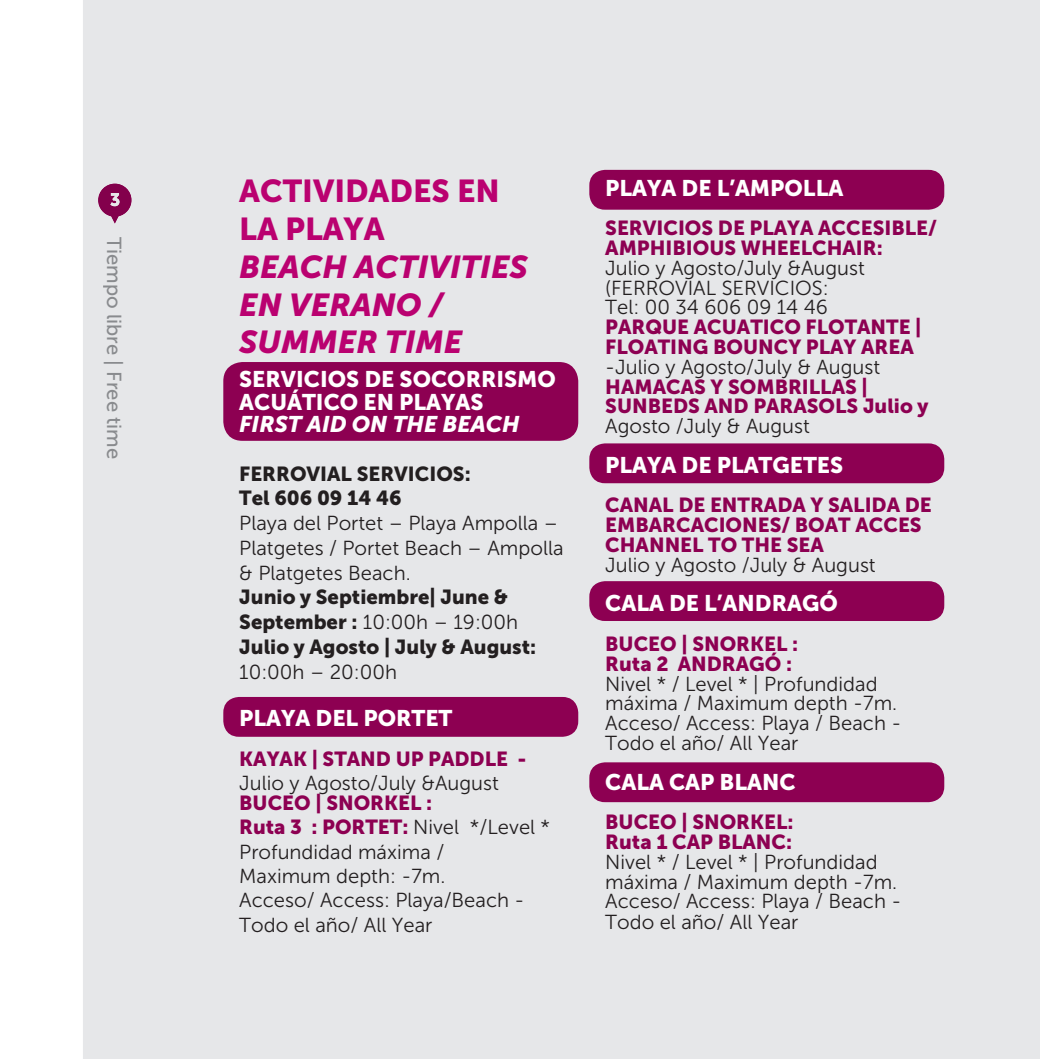
<style>
.page{position:relative;width:1040px;height:1059px;background:#fff}
.page>*{position:absolute;margin:0;border:0;box-sizing:border-box;transform-origin:0 0}
.t1{font:italic 31.5px/37.8px "Museo Sans 900";color:#ba0170}
.t2{font:31.5px/37.8px "Museo Sans 900";color:#ba0170}
.t3{font:22.5px/22.5px "Museo Sans 900";color:#fff}
.t4{font:italic 22.5px "Museo Sans 900";color:#fff}
.t5{font:20.25px/19.8px "Museo Sans 300";color:#231f20}
.t6{font:20.25px/19.8px "Museo Sans 900";color:#8d0052}
.t7{font:20.25px/24.8px "Museo Sans 900";color:#231f20}
.t8{font:20.25px "Museo Sans 500";color:#939598}
.s1{font-family:"Museo Sans 900"}
.s2{font-family:"Museo Sans 300";color:#231f20}
</style>
<div class="page">
<div style="left:83px;top:0;width:957px;height:1059px;background:#e6e7e9"></div>
<div style="left:103px;top:237px;width:20px;height:221px;background:#e6e7e9"></div>
<svg style="left:98px;top:184px;width:33px;height:40px"></svg>
<div style="left:223px;top:362px;width:355px;height:79px;background:#8d0052;border-radius:19px"></div>
<div style="left:223px;top:697px;width:355px;height:40px;background:#8d0052;border-radius:16px"></div>
<div style="left:589px;top:170px;width:355px;height:40px;background:#8d0052;border-radius:16px"></div>
<div style="left:589px;top:443px;width:355px;height:40px;background:#8d0052;border-radius:16px"></div>
<div style="left:589px;top:581px;width:355px;height:40px;background:#8d0052;border-radius:16px"></div>
<div style="left:589px;top:762px;width:355px;height:40px;background:#8d0052;border-radius:16px"></div>
<p class="t8" style="left:125px;top:237px;width:224px;rotate:90deg">Tiempo libre | Free time</p>
<h1 class="t2" style="left:239px;top:172px;width:262px">ACTIVIDADES EN<br>LA PLAYA</h1>
<h1 class="t1" style="left:239px;top:248px;width:290px">BEACH ACTIVITIES<br>EN VERANO /<br>SUMMER TIME</h1>
<p class="t3" style="left:239px;top:368px;width:318px">SERVICIOS DE SOCORRISMO<br>ACUÁTICO EN PLAYAS</p>
<p class="t4" style="left:239px;top:412px;width:282px">FIRST AID ON THE BEACH</p>
<p class="t7" style="left:239px;top:461px;width:233px">FERROVIAL SERVICIOS:<br>Tel 606 09 14 46</p>
<p class="t5" style="left:239px;top:511px;width:326px;line-height:24.8px">Playa del Portet – Playa Ampolla –<br>Platgetes / Portet Beach – Ampolla &amp; Platgetes Beach.</p>
<p class="t7" style="left:239px;top:585px;width:270px">Junio y Septiembre| June &amp;</p>
<p class="t5" style="left:239px;top:612px;width:280px"><span class="s1">September :</span> 10:00h – 19:00h</p>
<p class="t7" style="left:239px;top:634px;width:298px">Julio y Agosto | July &amp; August:</p>
<p class="t5" style="left:239px;top:662px;width:159px">10:00h – 20:00h</p>
<p class="t3" style="left:239px;top:707px;width:215px">PLAYA DEL PORTET</p>
<p class="t6" style="left:239px;top:749px;width:289px">KAYAK | STAND UP PADDLE -</p>
<p class="t5" style="left:239px;top:773px;width:261px">Julio y Agosto/July &amp;August</p>
<p class="t6" style="left:239px;top:791px;width:312px;line-height:24.3px">BUCEO | SNORKEL :<br>Ruta 3 : PORTET: <span class="s2">Nivel */Level *</span></p>
<p class="t5" style="left:239px;top:840px;width:287px;line-height:24.3px">Profundidad máxima /<br>Maximum depth: -7m.<br>Acceso/ Access: Playa/Beach -<br>Todo el año/ All Year</p>
<p class="t3" style="left:605px;top:176px;width:239px">PLAYA DE L’AMPOLLA</p>
<p class="t6" style="left:605px;top:218px;width:333px">SERVICIOS DE PLAYA ACCESIBLE/<br>AMPHIBIOUS WHEELCHAIR:</p>
<p class="t5" style="left:605px;top:258px;width:261px">Julio y Agosto/July &amp;August (FERROVIAL SERVICIOS:<br>Tel: 00 34 606 09 14 46</p>
<p class="t6" style="left:605px;top:317px;width:318px">PARQUE ACUATICO FLOTANTE |<br>FLOATING BOUNCY PLAY AREA</p>
<p class="t5" style="left:605px;top:357px;width:276px">-Julio y Agosto/July &amp; August</p>
<p class="t6" style="left:605px;top:376px;width:325px">HAMACAS Y SOMBRILLAS |<br>SUNBEDS AND PARASOLS Julio y</p>
<p class="t5" style="left:605px;top:416px;width:206px">Agosto /July &amp; August</p>
<p class="t3" style="left:605px;top:453px;width:239px">PLAYA DE PLATGETES</p>
<p class="t6" style="left:605px;top:495px;width:328px">CANAL DE ENTRADA Y SALIDA DE<br>EMBARCACIONES/ BOAT ACCES<br>CHANNEL TO THE SEA</p>
<p class="t5" style="left:605px;top:555px;width:272px">Julio y Agosto /July &amp; August</p>
<p class="t3" style="left:605px;top:592px;width:234px">CALA DE L’ANDRAGÓ</p>
<p class="t6" style="left:605px;top:634px;width:194px">BUCEO | SNORKEL :<br>Ruta 2 ANDRAGÓ :</p>
<p class="t5" style="left:605px;top:674px;width:298px">Nivel * / Level * | Profundidad máxima / Maximum depth -7m.<br>Acceso/ Access: Playa / Beach -<br>Todo el año/ All Year</p>
<p class="t3" style="left:605px;top:770px;width:192px">CALA CAP BLANC</p>
<p class="t6" style="left:605px;top:812px;width:190px">BUCEO | SNORKEL:<br>Ruta 1 CAP BLANC:</p>
<p class="t5" style="left:605px;top:852px;width:298px">Nivel * / Level * | Profundidad máxima / Maximum depth -7m.<br>Acceso/ Access: Playa / Beach -<br>Todo el año/ All Year</p>
</div>
